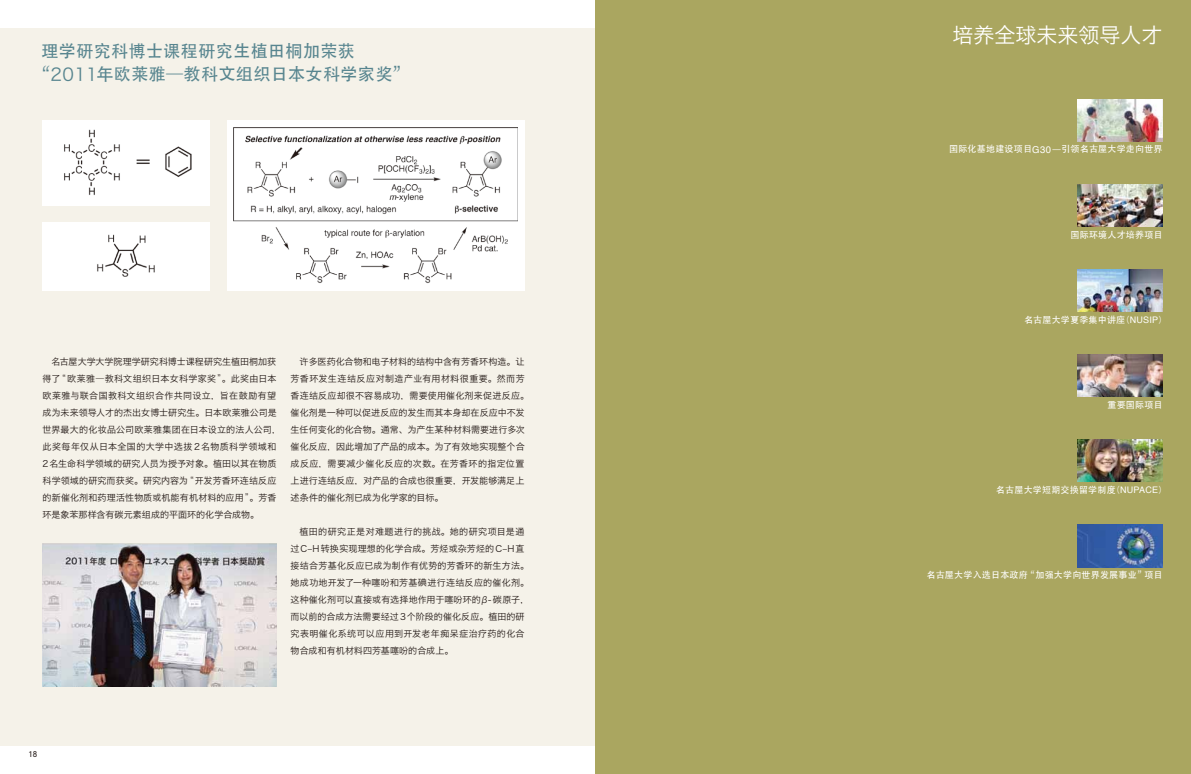
<style>
.page{position:relative;width:1191px;height:774px;background:#fff}
.page>*{position:absolute;margin:0;border:0;box-sizing:border-box;transform-origin:0 0}
.t1{font:21px "Hiragino Sans GB W3";color:#fff}
.t2{font:17px/23px "ST Heiti";letter-spacing:.025em;color:#57858f}
.t3{font:9px/17px "Hiragino Sans GB W3";letter-spacing:.015em;color:#221815}
.t4{font:9px "ST Heiti";letter-spacing:.025em;color:#fff}
.t5{font:8px "Geometric 706 BT Medium B";color:#221815}
.s1{font-family:"Hira Kaku Pro N W3";font-size:17.5px}
.s2{font-family:"Univers LT Pro 45";font-weight:300;font-size:8.5px}
.s3{font-family:"Koz Go Pro";font-size:8.5px}
.s4{font-family:"Helvetica";font-size:9.5px}
.s5{font-family:"Gothic BBB Pro";font-weight:500;font-size:8.5px}
.s6{font-family:"Helvetica"}
</style>
<div class="page">
<div style="left:0;top:28px;width:595px;height:718px;background:#f5f2e9"></div>
<div style="left:595px;top:0;width:596px;height:774px;background:#aaa660"></div>
<img style="left:42px;top:544px;width:234px;height:143px">
<div style="left:43px;top:120px;width:167px;height:86px;background:#fff"></div>
<img style="left:64px;top:129px;width:128px;height:66px">
<div style="left:43px;top:223px;width:167px;height:68px;background:#fff"></div>
<img style="left:97px;top:234px;width:58px;height:43px">
<div style="left:227px;top:120px;width:297px;height:171px;background:#fff"></div>
<img style="left:234px;top:128px;width:284px;height:155px">
<img style="left:1077px;top:184px;width:85px;height:43px">
<img style="left:1077px;top:99px;width:85px;height:43px">
<img style="left:1077px;top:524px;width:85px;height:43px">
<img style="left:1077px;top:439px;width:85px;height:43px">
<img style="left:1077px;top:269px;width:85px;height:43px">
<img style="left:1077px;top:354px;width:85px;height:43px">
<p class="t2" style="left:33px;top:39px;width:378px;text-indent:8px">理学研究科博士课程研究生植田桐加荣获“<span class="s1">2011</span>年欧莱雅─教科文组织日本女科学家奖”</p>
<p class="t3" style="left:43px;top:352px;width:240px;text-indent:9px">名古屋大学大学院理学研究科博士课程研究生植田桐加获得了“欧莱雅―教科文组织日本女科学家奖”。此奖由日本欧莱雅与联合国教科文组织合作共同设立，旨在鼓励有望成为未来领导人才的杰出女博士研究生。日本欧莱雅公司是世界最大的化妆品公司欧莱雅集团在日本设立的法人公司，此奖每年仅从日本全国的大学中选拔2名物质科学领域和<br>2名生命科学领域的研究人员为授予对象。植田以其在物质科学领域的研究而获奖。研究内容为“开发芳香环连结反应的新催化剂和药理活性物质或机能有机材料的应用”。芳香环是象苯那样含有碳元素组成的平面环的化学合成物。</p>
<p class="t3" style="left:291px;top:352px;width:240px;text-indent:9px">许多医药化合物和电子材料的结构中含有芳香环构造。让芳香环发生连结反应对制造产业有用材料很重要。然而芳香连结反应却很不容易成功，需要使用催化剂来促进反应。催化剂是一种可以促进反应的发生而其本身却在反应中不发生任何变化的化合物。通常、为产生某种材料需要进行多次催化反应，因此增加了产品的成本。为了有效地实现整个合成反应，需要减少催化反应的次数。在芳香环的指定位置上进行连结反应，对产品的合成也很重要，开发能够满足上述条件的催化剂已成为化学家的目标。</p>
<p class="t3" style="left:291px;top:522px;width:240px;text-indent:9px">植田的研究正是对难题进行的挑战。她的研究项目是通过C<span class="s2">–</span>H转换实现理想的化学合成。芳烃或杂芳烃的C<span class="s2">–</span>H直接结合芳基化反应已成为制作有优势的芳香环的新生方法。她成功地开发了一种噻吩和芳基碘进行连结反应的催化剂。这种催化剂可以直接或有选择地作用于噻吩环的<span class="s3">β</span>- 碳原子，而以前的合成方法需要经过3个阶段的催化反应。植田的研究表明催化系统可以应用到开发老年痴呆症治疗药的化合物合成和有机材料四芳基噻吩的合成上。</p>
<p class="t5" style="left:28px;top:749px;width:11px">18</p>
<p class="t1" style="left:952px;top:22px;width:211px">培养全球未来领导人才</p>
<p class="t4" style="left:949px;top:145px;width:215px">国际化基地建设项目<span class="s4">G30</span>―引领名古屋大学走向世界</p>
<p class="t4" style="left:1070px;top:230px;width:94px">国际环境人才培养项目</p>
<p class="t4" style="left:1024px;top:315px;width:144px">名古屋大学夏季集中讲座<span class="s5">（</span><span class="s6">NUSIP</span><span class="s5">）</span></p>
<p class="t4" style="left:1107px;top:400px;width:57px">重要国际项目</p>
<p class="t4" style="left:996px;top:485px;width:172px">名古屋大学短期交换留学制度<span class="s5">（</span><span class="s6">NUPACE</span><span class="s5">）</span></p>
<p class="t4" style="left:926px;top:570px;width:238px">名古屋大学入选日本政府“加强大学向世界发展事业”项目</p>
</div>
